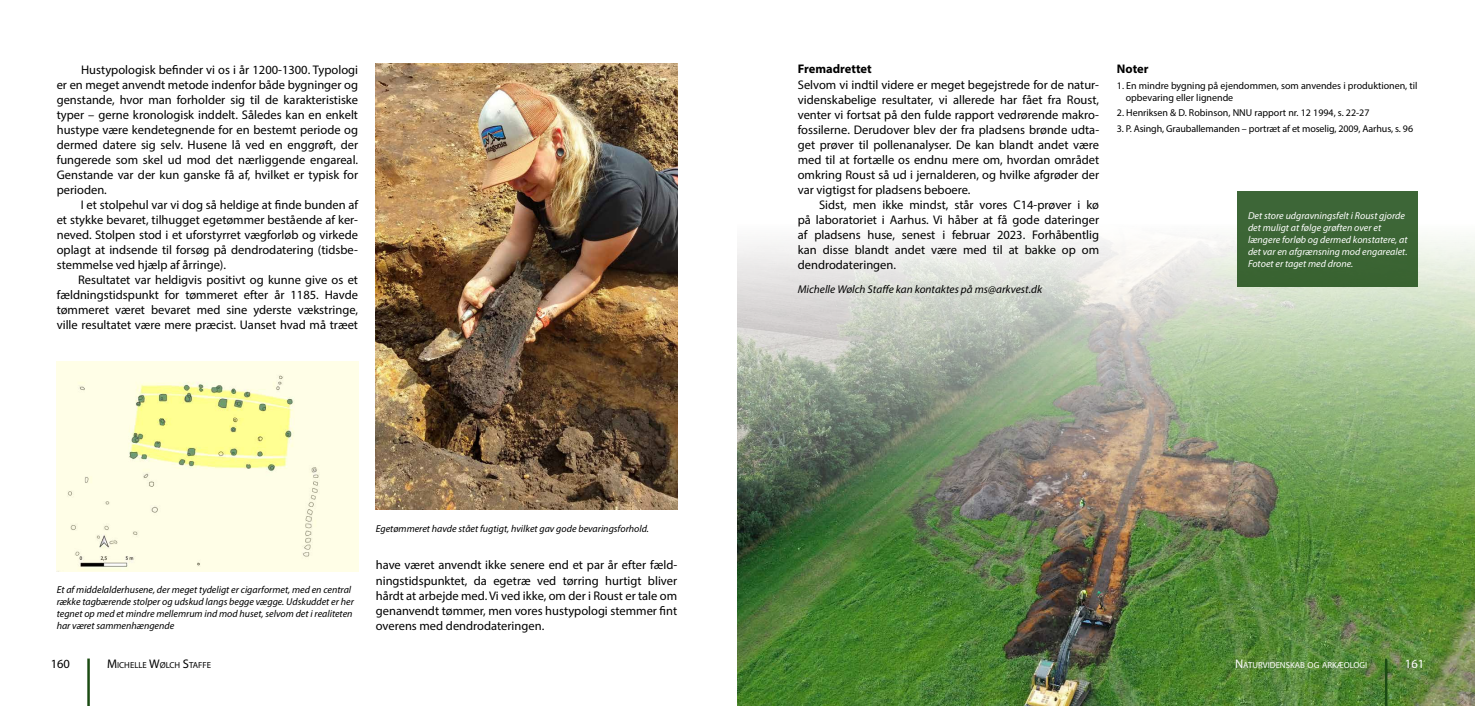
<style>
.page{position:relative;width:1475px;height:706px;background:#fff}
.page>*{position:absolute;margin:0;border:0;box-sizing:border-box;transform-origin:0 0}
.t1{font:12.5px/15px "Myriad Pro";color:#000;text-align:justify}
.t2{font:700 12.5px "Myriad Pro";color:#000}
.t3{font:12.5px "Myriad Pro";color:#fff}
.t4{font:italic 11.25px "Myriad Pro";color:#000}
.t5{font:italic 10px/12px "Myriad Pro";color:#000}
.t6{font:10px/12px "Myriad Pro";color:#000}
.t7{font:italic 10px/12px "Myriad Pro";color:#fff}
.t8{font:8.75px "Myriad Pro";color:#fff}
.t9{font:8.75px "Myriad Pro";color:#000}
.s1{font-size:12.5px}
</style>
<div class="page">
<hr style="left:87px;top:658px;width:3px;height:47px;background:#1b4b13">
<img style="left:376px;top:64px;width:301px;height:445px">
<img style="left:57px;top:361px;width:301px;height:210px">
<img style="left:737px;top:224px;width:737px;height:481px">
<div style="left:1237px;top:191px;width:180px;height:96px;background:#3c6535"></div>
<hr style="left:1384px;top:658px;width:3px;height:47px;background:#1b4b13">
<p class="t1" style="left:57px;top:62px;width:303px;text-indent:24px">Hustypologisk befinder vi os i år 1200-1300. Typologi er en meget anvendt metode indenfor både bygninger og genstande, hvor man forholder sig til de karakteristiske typer – gerne kronologisk inddelt. Således kan en enkelt hustype være kendetegnende for en bestemt periode og dermed datere sig selv. Husene lå ved en enggrøft, der fungerede som skel ud mod det nærliggende engareal.<br>Genstande var der kun ganske få af, hvilket er typisk for perioden.</p>
<p class="t1" style="left:57px;top:197px;width:303px;text-indent:24px">I et stolpehul var vi dog så heldige at finde bunden af et stykke bevaret, tilhugget egetømmer bestående af ker&shy;neved. Stolpen stod i et uforstyrret vægforløb og virkede oplagt at indsende til forsøg på dendrodatering (tidsbe&shy;stemmelse ved hjælp af årringe).</p>
<p class="t1" style="left:57px;top:272px;width:303px;text-indent:21px">Resultatet var heldigvis positivt og kunne give os et fældningstidspunkt for tømmeret efter år 1185. Havde tømmeret været bevaret med sine yderste vækstringe, ville resultatet være mere præcist. Uanset hvad må træet</p>
<p class="t5" style="left:57px;top:583px;width:298px">Et af middelalderhusene, der meget tydeligt er cigarformet, med en central række tagbærende stolper og udskud langs begge vægge. Udskuddet er her tegnet op med et mindre mellemrum ind mod huset, selvom det i realiteten har været sammenhængende</p>
<p class="t1" style="left:51px;top:655px;width:21px">160</p>
<p class="t9" style="left:107px;top:659px;width:105px"><span class="s1">M</span>ICHELLE <span class="s1">W</span>ØLCH <span class="s1">S</span>TAFFE</p>
<p class="t5" style="left:376px;top:521px;width:274px">Egetømmeret havde stået fugtigt, hvilket gav gode bevaringsforhold.</p>
<p class="t1" style="left:376px;top:557px;width:303px">have været anvendt ikke senere end et par år efter fæld&shy;ningstidspunktet, da egetræ ved tørring hurtigt bliver hårdt at arbejde med. Vi ved ikke, om der i Roust er tale om genanvendt tømmer, men vores hustypologi stemmer fint overens med dendrodateringen.</p>
<p class="t2" style="left:797px;top:61px;width:75px">Fremadrettet</p>
<p class="t1" style="left:797px;top:77px;width:303px">Selvom vi indtil videre er meget begejstrede for de natur&shy;videnskabelige resultater, vi allerede har fået fra Roust, venter vi fortsat på den fulde rapport vedrørende makro&shy;fossilerne. Derudover blev der fra pladsens brønde udta&shy;get prøver til pollenanalyser. De kan blandt andet være med til at fortælle os endnu mere om, hvordan området omkring Roust så ud i jernalderen, og hvilke afgrøder der var vigtigst for pladsens beboere.</p>
<p class="t1" style="left:797px;top:197px;width:303px;text-indent:21px">Sidst, men ikke mindst, står vores C14-prøver i kø på laboratoriet i Aarhus. Vi håber at få gode dateringer af pladsens huse, senest i februar 2023. Forhåbentlig kan disse blandt andet være med til at bakke op om dendrodateringen.</p>
<p class="t4" style="left:797px;top:282px;width:246px">Michelle Wølch Staffe kan kontaktes på ms@arkvest.dk</p>
<p class="t2" style="left:1116px;top:61px;width:33px">Noter</p>
<p class="t6" style="left:1125px;top:79px;width:293px;text-indent:-9px">1. En mindre bygning på ejendommen, som anvendes i produktionen, til opbevaring eller lignende</p>
<p class="t6" style="left:1116px;top:107px;width:254px">2. Henriksen &amp; D. Robinson, NNU rapport nr. 12 1994, s. 22-27</p>
<p class="t6" style="left:1116px;top:122px;width:298px">3. P. Asingh, Grauballemanden – portræt af et moselig, 2009, Aarhus, s. 96</p>
<p class="t7" style="left:1247px;top:209px;width:161px">Det store udgravningsfelt i Roust gjorde det muligt at følge grøften over et længere forløb og dermed konstatere, at det var en afgrænsning mod engarealet.<br>Fotoet er taget med drone.</p>
<p class="t8" style="left:1234px;top:659px;width:134px"><span class="s1">N</span>ATURVIDENSKAB OG ARKÆOLOGI</p>
<p class="t3" style="left:1404px;top:655px;width:21px">161</p>
</div>
